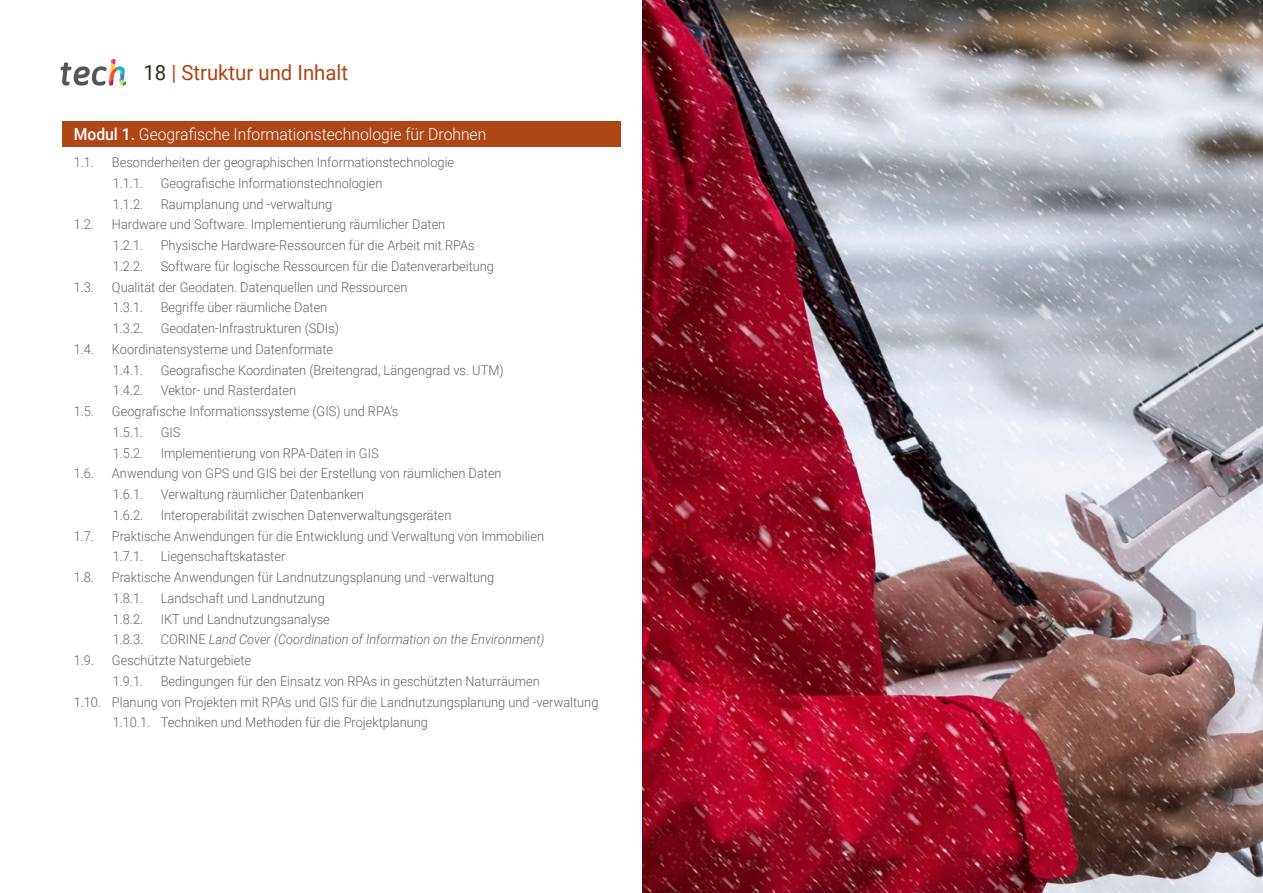
<style>
.page{position:relative;width:1263px;height:893px;background:#fff}
.page>*{position:absolute;margin:0;border:0;box-sizing:border-box;transform-origin:0 0}
.t1{font:21px "Roboto";color:#ae4615}
.t2{font:300 16.5px "Roboto";color:#fff;scale:.95 1}
.t3{font:300 13.5px/20.7px "Roboto";color:#61646a;scale:.95 1}
.t4{font:italic 300 13.5px "Roboto";color:#61646a;scale:.95 1}
.s1{color:#312e20}
.s2{font-weight:500}
.s3{font-style:normal}
</style>
<div class="page">
<div style="left:63px;top:121px;width:558px;height:25px;background:#ae4615"></div>
<svg style="left:61px;top:59px;width:65px;height:27px"></svg>
<img style="left:642px;top:0;width:621px;height:893px">
<h1 class="t1" style="left:144px;top:57px;width:206px"><span class="s1">18</span> | Struktur und Inhalt</h1>
<p class="t2" style="left:74px;top:123px;width:436px"><span class="s2">Modul 1.</span> Geografische Informationstechnologie für Drohnen</p>
<p class="t3" style="left:74px;top:151px;width:23px">1.1.</p>
<p class="t3" style="left:112px;top:151px;width:362px">Besonderheiten der geographischen Informationstechnologie<br>1.1.1.</p>
<p class="t3" style="left:161px;top:172px;width:235px">Geografische Informationstechnologien</p>
<p class="t3" style="left:113px;top:193px;width:34px">1.1.2.</p>
<p class="t3" style="left:161px;top:193px;width:182px">Raumplanung und -verwaltung</p>
<p class="t3" style="left:74px;top:214px;width:23px">1.2.</p>
<p class="t3" style="left:112px;top:214px;width:352px">Hardware und Software. Implementierung räumlicher Daten<br>1.2.1.</p>
<p class="t3" style="left:161px;top:234px;width:332px">Physische Hardware-Ressourcen für die Arbeit mit RPAs</p>
<p class="t3" style="left:113px;top:255px;width:34px">1.2.2.</p>
<p class="t3" style="left:161px;top:255px;width:352px">Software für logische Ressourcen für die Datenverarbeitung</p>
<p class="t3" style="left:74px;top:276px;width:23px">1.3.</p>
<p class="t3" style="left:112px;top:276px;width:313px">Qualität der Geodaten. Datenquellen und Ressourcen<br>1.3.1.</p>
<p class="t3" style="left:161px;top:297px;width:177px">Begriffe über räumliche Daten</p>
<p class="t3" style="left:113px;top:317px;width:34px">1.3.2.</p>
<p class="t3" style="left:161px;top:317px;width:189px">Geodaten-Infrastrukturen (SDIs)</p>
<p class="t3" style="left:74px;top:338px;width:23px">1.4.</p>
<p class="t3" style="left:112px;top:338px;width:234px">Koordinatensysteme und Datenformate<br>1.4.1.</p>
<p class="t3" style="left:161px;top:359px;width:362px">Geografische Koordinaten (Breitengrad, Längengrad vs. UTM)</p>
<p class="t3" style="left:113px;top:380px;width:34px">1.4.2.</p>
<p class="t3" style="left:161px;top:380px;width:144px">Vektor- und Rasterdaten</p>
<p class="t3" style="left:74px;top:400px;width:23px">1.5.</p>
<p class="t3" style="left:112px;top:400px;width:303px">Geografische Informationssysteme (GIS) und RPA’s<br>1.5.1.</p>
<p class="t3" style="left:161px;top:421px;width:22px">GIS</p>
<p class="t3" style="left:113px;top:442px;width:34px">1.5.2.</p>
<p class="t3" style="left:161px;top:442px;width:231px">Implementierung von RPA-Daten in GIS</p>
<p class="t3" style="left:74px;top:463px;width:23px">1.6.</p>
<p class="t3" style="left:112px;top:463px;width:412px">Anwendung von GPS und GIS bei der Erstellung von räumlichen Daten<br>1.6.1.</p>
<p class="t3" style="left:161px;top:483px;width:215px">Verwaltung räumlicher Datenbanken</p>
<p class="t3" style="left:113px;top:504px;width:34px">1.6.2.</p>
<p class="t3" style="left:161px;top:504px;width:308px">Interoperabilität zwischen Datenverwaltungsgeräten</p>
<p class="t3" style="left:74px;top:525px;width:23px">1.7.</p>
<p class="t3" style="left:112px;top:525px;width:456px">Praktische Anwendungen für die Entwicklung und Verwaltung von Immobilien<br>1.7.1.</p>
<p class="t3" style="left:161px;top:546px;width:133px">Liegenschaftskataster</p>
<p class="t3" style="left:74px;top:566px;width:23px">1.8.</p>
<p class="t3" style="left:112px;top:566px;width:404px">Praktische Anwendungen für Landnutzungsplanung und -verwaltung<br>1.8.1.</p>
<p class="t3" style="left:161px;top:587px;width:174px">Landschaft und Landnutzung</p>
<p class="t3" style="left:113px;top:608px;width:34px">1.8.2.</p>
<p class="t3" style="left:161px;top:608px;width:180px">IKT und Landnutzungsanalyse</p>
<p class="t3" style="left:113px;top:629px;width:34px">1.8.3.</p>
<p class="t4" style="left:161px;top:630px;width:406px"><span class="s3">CORINE</span> Land Cover (Coordination of Information on the Environment)</p>
<p class="t3" style="left:74px;top:649px;width:23px">1.9.</p>
<p class="t3" style="left:112px;top:649px;width:148px">Geschützte Naturgebiete<br>1.9.1.</p>
<p class="t3" style="left:161px;top:670px;width:401px">Bedingungen für den Einsatz von RPAs in geschützten Naturräumen</p>
<p class="t3" style="left:74px;top:691px;width:554px">1.10. Planung von Projekten mit RPAs und GIS für die Landnutzungsplanung und -verwaltung</p>
<p class="t3" style="left:113px;top:712px;width:333px">1.10.1. Techniken und Methoden für die Projektplanung</p>
</div>
